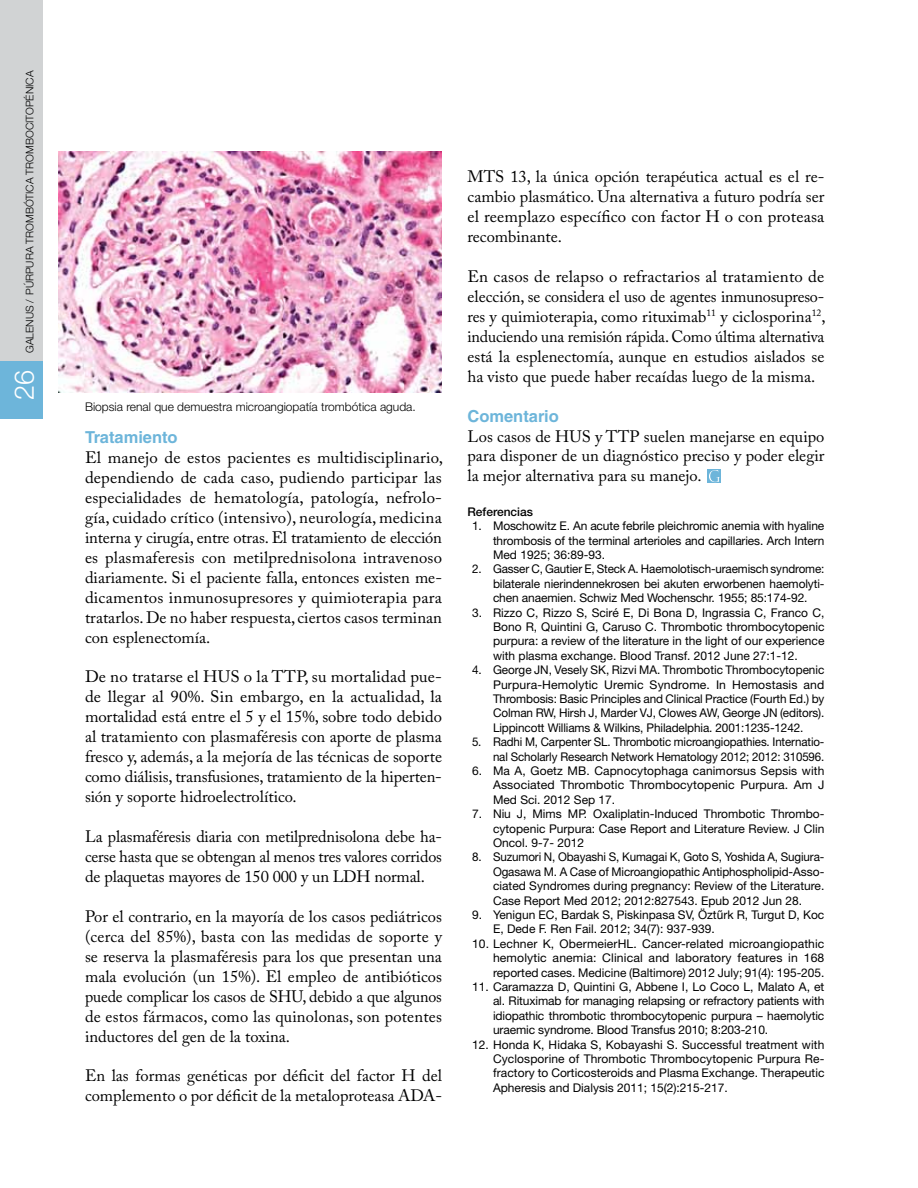
<style>
.page{position:relative;width:918px;height:1188px;background:#fff}
.page>*{position:absolute;margin:0;border:0;box-sizing:border-box;transform-origin:0 0}
.t1{font:300 27px "Helvetica Neue";color:#fff}
.t2{font:16.5px/20px "Adobe Caslon Pro";color:#000;text-align:justify}
.t3{font:700 16.5px "Helvetica LT Std";color:#6db5da}
.t4{font:12px/14.4px "Helvetica Neue";color:#000;text-align:justify}
.t5{font:12px/14.4px "Helvetica Neue";color:#000;text-align:right;scale:.96 1}
.t6{font:300 12px "Helvetica Neue";color:#000}
.t7{font:500 12px "Helvetica Neue";color:#000}
.t8{font:300 10.5px "Helvetica Neue";color:#000}
.s1{font-family:"Arial"}
</style>
<div class="page">
<img style="left:59px;top:152px;width:383px;height:241px">
<div style="left:708px;top:469px;width:13px;height:14px;background:#6db5da"></div>
<svg style="left:709px;top:470px;width:11px;height:12px"></svg>
<div style="left:0;top:0;width:43px;height:412px;background:#d1d3d4"></div>
<div style="left:0;top:361px;width:43px;height:57px;background:#6db5da"></div>
<p class="t8" style="left:23px;top:353px;width:283px;rotate:-90deg">GALENUS / Púrpura trombótica trombocitopénica</p>
<h1 class="t1" style="left:8px;top:400px;width:32px;rotate:-90deg">26</h1>
<p class="t6" style="left:85px;top:400px;width:332px">Biopsia renal que demuestra microangiopatía trombótica aguda.</p>
<h2 class="t3" style="left:85px;top:427px;width:94px">Tratamiento</h2>
<p class="t2" style="left:85px;top:447px;width:360px">El manejo de estos pacientes es multidisciplinario, dependiendo de cada caso, pudiendo participar las especialidades de hematología, patología, nefrolo&shy;gía, cuidado crítico (intensivo), neurología, medicina interna y cirugía, entre otras. El tratamiento de elección es plasmaferesis con metilprednisolona intravenoso diariamente. Si el paciente falla, entonces existen me&shy;dicamentos inmunosupresores y quimioterapia para tratarlos. De no haber respuesta, ciertos casos terminan con esplenectomía.</p>
<p class="t2" style="left:85px;top:667px;width:359px">De no tratarse el HUS o la TTP, su mortalidad pue&shy;de llegar al 90%. Sin embargo, en la actualidad, la mortalidad está entre el 5 y el 15%, sobre todo debido al tratamiento con plasmaféresis con aporte de plasma fresco y, además, a la mejoría de las técnicas de soporte como diálisis, transfusiones, tratamiento de la hiperten&shy;sión y soporte hidroelectrolítico.</p>
<h2 class="t2" style="left:85px;top:826px;width:358px">La plasmaféresis diaria con metilprednisolona debe ha&shy;cerse hasta que se obtengan al menos tres valores corridos de plaquetas mayores de 150 000 y un LDH normal.</h2>
<p class="t2" style="left:85px;top:906px;width:359px">Por el contrario, en la mayoría de los casos pediátricos (cerca del 85%), basta con las medidas de soporte y se reserva la plasmaféresis para los que presentan una mala evolución (un 15%). El empleo de antibióticos puede complicar los casos de SHU, debido a que algunos de estos fármacos, como las quinolonas, son potentes inductores del gen de la toxina.</p>
<h2 class="t2" style="left:85px;top:1066px;width:358px">En las formas genéticas por déficit del factor H del complemento o por déficit de la metaloproteasa ADA-</h2>
<h2 class="t2" style="left:468px;top:167px;width:358px">MTS 13, la única opción terapéutica actual es el re&shy;cambio plasmático. Una alternativa a futuro podría ser el reemplazo específico con factor H o con proteasa recombinante.</h2>
<p class="t2" style="left:467px;top:266px;width:360px">En casos de relapso o refractarios al tratamiento de elección, se considera el uso de agentes inmunosupreso&shy;res y quimioterapia, como rituximab<sup>11</sup> y ciclosporina<sup>12</sup>, induciendo una remisión rápida. Como última alternativa está la esplenectomía, aunque en estudios aislados se ha visto que puede haber recaídas luego de la misma.</p>
<h2 class="t3" style="left:467px;top:406px;width:93px">Comentario</h2>
<h2 class="t2" style="left:467px;top:426px;width:358px">Los casos de HUS y TTP suelen manejarse en equipo para disponer de un diagnóstico preciso y poder elegir la mejor alternativa para su manejo.</h2>
<p class="t7" style="left:468px;top:504px;width:67px">Referencias</p>
<p class="t4" style="left:493px;top:519px;width:333px;text-indent:-21px">1. Moschowitz E. An acute febrile pleichromic anemia with hyaline thrombosis of the terminal arterioles and capillaries. Arch Intern Med 1925; 36:89-93.</p>
<p class="t4" style="left:493px;top:562px;width:333px;text-indent:-21px">2. Gasser C, Gautier E, Steck A. Haemolotisch-uraemisch syndrome: bilaterale nierindennekrosen bei akuten erworbenen haemolyti&shy;chen anaemien. Schwiz Med Wochenschr. 1955; 85:174-92.</p>
<p class="t4" style="left:493px;top:605px;width:333px;text-indent:-21px">3. Rizzo C, Rizzo S, Sciré E, Di Bona D, Ingrassia C, Franco C, Bono R, Quintini G, Caruso C. Thrombotic thrombocytopenic purpura: a review of the literature in the light of our experience with plasma exchange. Blood Transf. 2012 June 27:1-12.</p>
<p class="t4" style="left:493px;top:663px;width:333px;text-indent:-21px">4. George JN, Vesely SK, Rizvi MA. Thrombotic Thrombocytopenic Purpura-Hemolytic Uremic Syndrome. In Hemostasis and Thrombosis: Basic Principles and Clinical Practice (Fourth Ed.) by Colman RW, Hirsh J, Marder VJ, Clowes AW, George JN (editors).<br>Lippincott Williams &amp; Wilkins, Philadelphia. 2001:1235-1242.</p>
<p class="t5" style="left:472px;top:735px;width:369px">5. Radhi M, Carpenter SL. Thrombotic microangiopathies. Internatio&shy;nal Scholarly Research Network Hematology 2012; 2012: 310596.</p>
<p class="t4" style="left:493px;top:763px;width:333px;text-indent:-21px">6. Ma A, Goetz MB. Capnocytophaga canimorsus Sepsis with Associated Thrombotic Thrombocytopenic Purpura. Am J Med Sci. 2012 Sep 17.</p>
<p class="t4" style="left:493px;top:807px;width:333px;text-indent:-21px">7. Niu J, Mims MP. Oxaliplatin-Induced Thrombotic Thrombo&shy;cytopenic Purpura: Case Report and Literature Review. J Clin Oncol. 9-7- 2012</p>
<p class="t4" style="left:493px;top:850px;width:333px;text-indent:-21px">8. Suzumori N, Obayashi S, Kumagai K, Goto S, Yoshida A, Sugiura-Ogasawa M. A Case of Microangiopathic Antiphospholipid-Asso&shy;ciated Syndromes during pregnancy: Review of the Literature.<br>Case Report Med 2012; 2012:827543. Epub 2012 Jun 28.</p>
<p class="t4" style="left:493px;top:907px;width:333px;text-indent:-21px">9. Yenigun EC, Bardak S, Piskinpasa SV, Özt<span class="s1">ű</span>rk R, Turgut D, Koc<br>E, Dede F. Ren Fail. 2012; 34(7): 937-939.</p>
<p class="t4" style="left:493px;top:936px;width:333px;text-indent:-21px">10. Lechner K, ObermeierHL. Cancer-related microangiopathic hemolytic anemia: Clinical and laboratory features in 168 reported cases. Medicine (Baltimore) 2012 July; 91(4): 195-205.</p>
<p class="t4" style="left:493px;top:979px;width:333px;text-indent:-21px">11. Caramazza D, Quintini G, Abbene I, Lo Coco L, Malato A, et al. Rituximab for managing relapsing or refractory patients with idiopathic thrombotic thrombocytopenic purpura – haemolytic uraemic syndrome. Blood Transfus 2010; 8:203-210.</p>
<p class="t4" style="left:493px;top:1037px;width:333px;text-indent:-21px">12. Honda K, Hidaka S, Kobayashi S. Successful treatment with Cyclosporine of Thrombotic Thrombocytopenic Purpura Re&shy;fractory to Corticosteroids and Plasma Exchange. Therapeutic Apheresis and Dialysis 2011; 15(2):215-217.</p>
</div>
